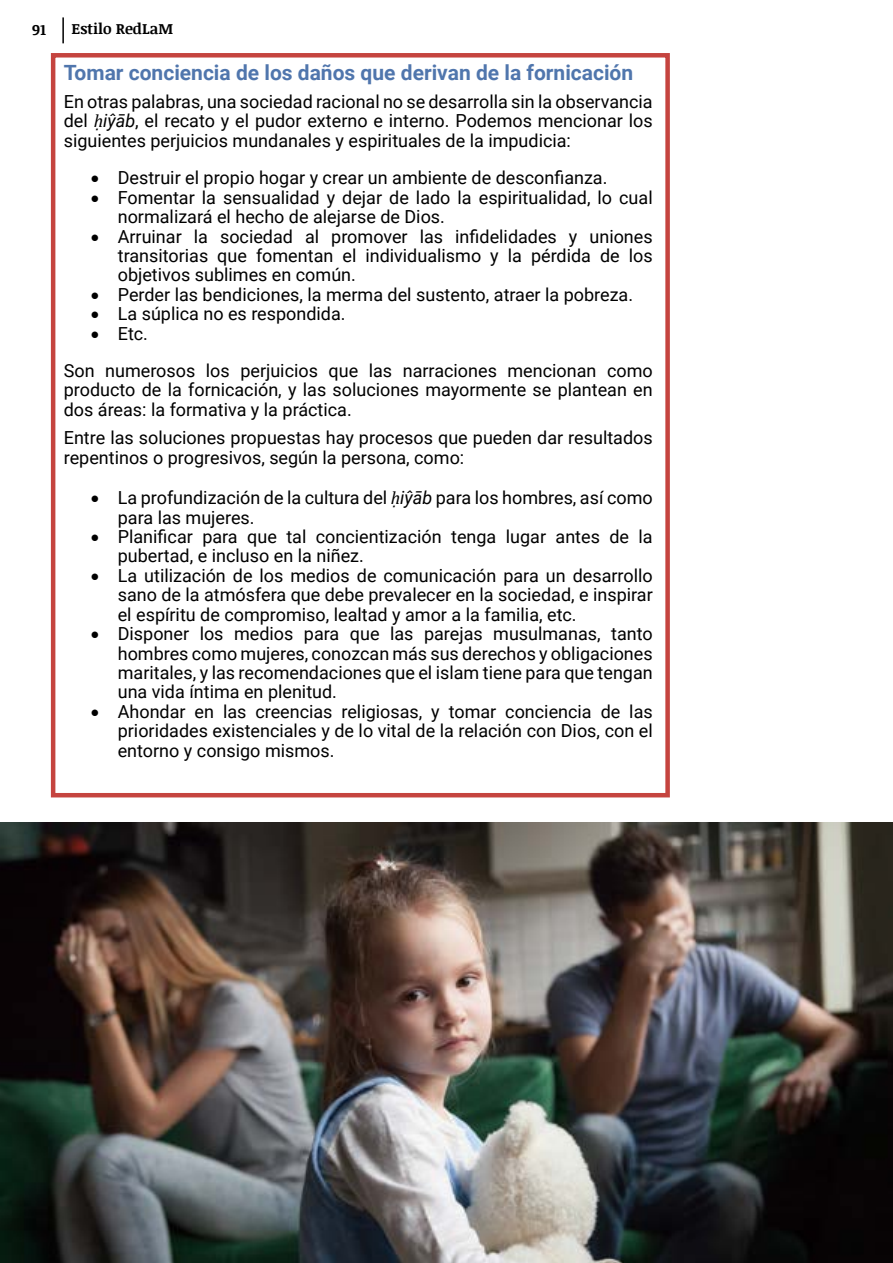
<style>
.page{position:relative;width:893px;height:1263px;background:#fff}
.page>*{position:absolute;margin:0;border:0;box-sizing:border-box;transform-origin:0 0}
.t1{font:700 21px "Roboto";color:#5076ad}
.t2{font:18px/19.4px "Roboto";color:#000}
.t3{font:700 15px "Noticia Text";color:#000}
.s1{font-family:"Cambria";font-style:italic}
.s2{font-style:italic}
</style>
<div class="page">
<img style="left:0;top:823px;width:893px;height:440px">
<div style="left:51px;top:53px;width:619px;height:744px;border:4px solid #c5443f"></div>
<hr style="left:62px;top:17px;width:2px;height:26px;background:#000">
<p class="t3" style="left:32px;top:18px;width:16px">91</p>
<p class="t3" style="left:72px;top:17px;width:103px">Estilo RedLaM</p>
<p class="t1" style="left:64px;top:57px;width:571px">Tomar conciencia de los daños que derivan de la fornicación</p>
<p class="t2" style="left:64px;top:91px;width:590px;text-align:justify">En otras palabras, una sociedad racional no se desarrolla sin la observancia del <span class="s1">ḥ</span><span class="s2">iŷāb</span>, el recato y el pudor externo e interno. Podemos mencionar los siguientes perjuicios mundanales y espirituales de la impudicia:</p>
<p class="t2" style="left:91px;top:167px;width:518px">• Destruir el propio hogar y crear un ambiente de desconfianza.</p>
<p class="t2" style="left:118px;top:187px;width:536px;text-indent:-27px">• Fomentar la sensualidad y dejar de lado la espiritualidad, lo cual normalizará el hecho de alejarse de Dios.</p>
<p class="t2" style="left:118px;top:226px;width:536px;text-align:justify;text-indent:-27px">• Arruinar la sociedad al promover las infidelidades y uniones transitorias que fomentan el individualismo y la pérdida de los objetivos sublimes en común.</p>
<p class="t2" style="left:91px;top:284px;width:544px">• Perder las bendiciones, la merma del sustento, atraer la pobreza.</p>
<p class="t2" style="left:91px;top:303px;width:256px">• La súplica no es respondida.</p>
<p class="t2" style="left:64px;top:314px;width:590px;line-height:37.3px;text-indent:27px">• Etc.<br>Son numerosos los perjuicios que las narraciones mencionan como</p>
<p class="t2" style="left:64px;top:380px;width:590px">producto de la fornicación, y las soluciones mayormente se plantean en dos áreas: la formativa y la práctica.</p>
<p class="t2" style="left:64px;top:428px;width:590px">Entre las soluciones propuestas hay procesos que pueden dar resultados repentinos o progresivos, según la persona, como:</p>
<p class="t2" style="left:118px;top:487px;width:536px;text-indent:-27px">• La profundización de la cultura del <span class="s1">ḥ</span><span class="s2">iŷāb</span> para los hombres, así como para las mujeres.</p>
<p class="t2" style="left:118px;top:526px;width:536px;text-indent:-27px">• Planificar para que tal concientización tenga lugar antes de la pubertad, e incluso en la niñez.</p>
<p class="t2" style="left:118px;top:565px;width:536px;text-align:justify;text-indent:-27px">• La utilización de los medios de comunicación para un desarrollo sano de la atmósfera que debe prevalecer en la sociedad, e inspirar el espíritu de compromiso, lealtad y amor a la familia, etc.</p>
<p class="t2" style="left:118px;top:623px;width:536px;text-align:justify;text-indent:-27px">• Disponer los medios para que las parejas musulmanas, tanto hombres como mujeres, conozcan más sus derechos y obligaciones maritales, y las recomendaciones que el islam tiene para que tengan una vida íntima en plenitud.</p>
<p class="t2" style="left:118px;top:701px;width:536px;text-align:justify;text-indent:-27px">• Ahondar en las creencias religiosas, y tomar conciencia de las prioridades existenciales y de lo vital de la relación con Dios, con el entorno y consigo mismos.</p>
</div>
